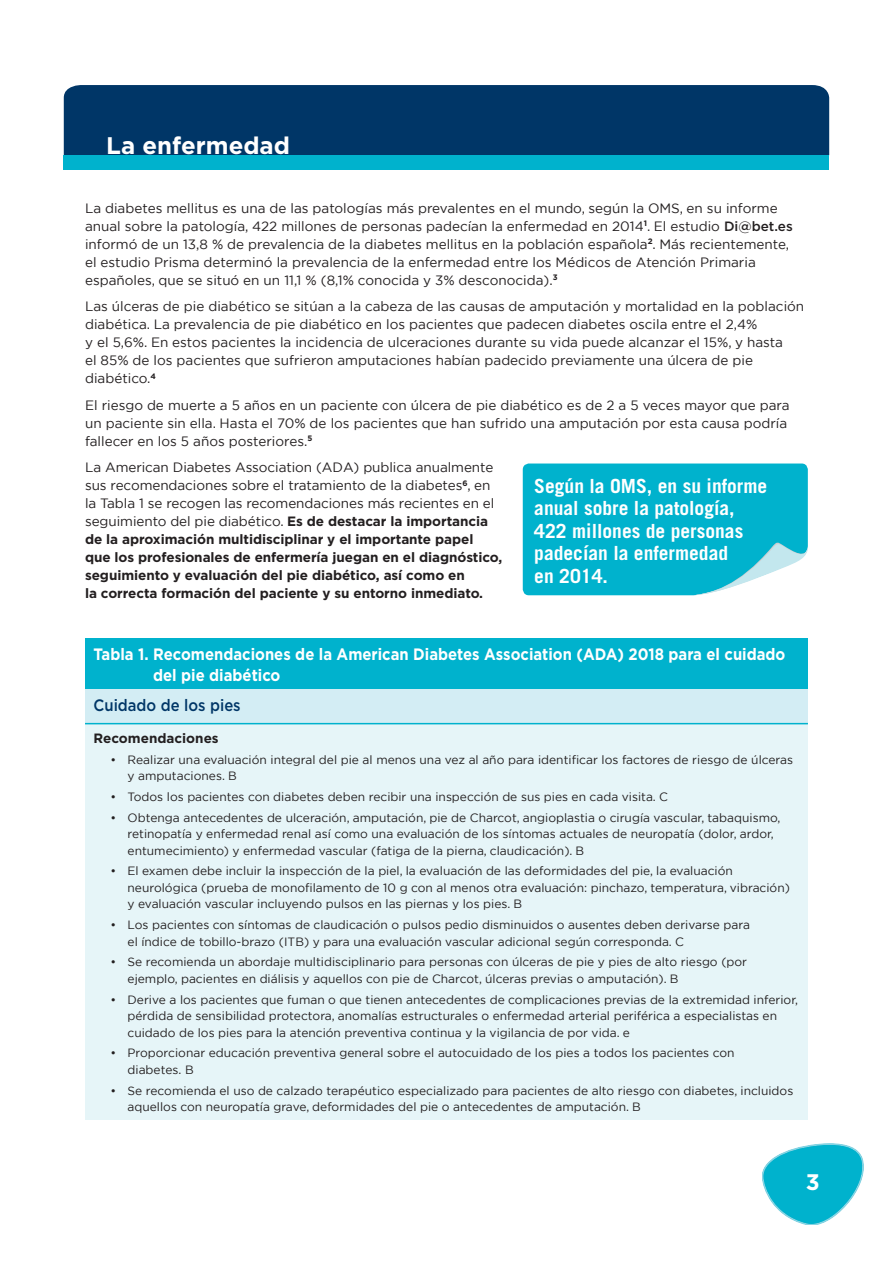
<style>
.page{position:relative;width:893px;height:1263px;background:#fff}
.page>*{position:absolute;margin:0;border:0;box-sizing:border-box;transform-origin:0 0}
.t1{font:700 24px "Gotham";color:#fff}
.t2{font:700 22.5px "Gotham";color:#fff}
.t3{font:700 19.5px/22.5px "Trade Gothic";color:#fff}
.t4{font:700 16.5px/21px "Gotham";color:#fff;scale:.9 1}
.t5{font:500 16.5px "Gotham";color:#003667;scale:.9 1}
.t6{font:13.5px/18px "Gotham";color:#231f20}
.t7{font:700 13.5px/18px "Gotham";letter-spacing:-.005em;color:#231f20}
.t8{font:12px/16.5px "Gotham";color:#231f20}
.s1{font-weight:500}
.s2{font-weight:400}
</style>
<div class="page">
<svg style="left:762px;top:1144px;width:101px;height:81px"></svg>
<div style="left:85px;top:638px;width:723px;height:51px;background:#00b2cd"></div>
<div style="left:85px;top:689px;width:723px;height:35px;background:#d3edf4"></div>
<div style="left:85px;top:724px;width:723px;height:396px;background:#e6f5f8"></div>
<hr style="left:85px;top:723px;width:723px;height:1px;background:#00b2cd">
<div style="left:64px;top:85px;width:765px;height:70px;background:#003667"></div>
<div style="left:64px;top:155px;width:765px;height:15px;background:#00b2cd"></div>
<svg style="left:523px;top:463px;width:285px;height:132px;background:#13b7d0"></svg>
<h1 class="t1" style="left:106px;top:130px;width:185px">La enfermedad</h1>
<p class="t6" style="left:85px;top:199px;width:709px">La diabetes mellitus es una de las patologías más prevalentes en el mundo, según la OMS, en su informe anual sobre la patología, 422 millones de personas padecían la enfermedad en 2014<sup>1</sup>. El estudio <span class="s1">Di@bet.es </span>informó de un 13,8 % de prevalencia de la diabetes mellitus en la población española<sup>2</sup>. Más recientemente, el estudio Prisma determinó la prevalencia de la enfermedad entre los Médicos de Atención Primaria españoles, que se situó en un 11,1 % (8,1% conocida y 3% desconocida).<sup>3</sup></p>
<p class="t6" style="left:85px;top:297px;width:721px">Las úlceras de pie diabético se sitúan a la cabeza de las causas de amputación y mortalidad en la población diabética. La prevalencia de pie diabético en los pacientes que padecen diabetes oscila entre el 2,4%<br>y el 5,6%. En estos pacientes la incidencia de ulceraciones durante su vida puede alcanzar el 15%, y hasta<br>el 85% de los pacientes que sufrieron amputaciones habían padecido previamente una úlcera de pie diabético.<sup>4</sup></p>
<p class="t6" style="left:85px;top:396px;width:706px">El riesgo de muerte a 5 años en un paciente con úlcera de pie diabético es de 2 a 5 veces mayor que para un paciente sin ella. Hasta el 70% de los pacientes que han sufrido una amputación por esta causa podría fallecer en los 5 años posteriores.<sup>5</sup></p>
<p class="t7" style="left:85px;top:458px;width:419px"><span class="s2">La American Diabetes Association (ADA) publica anualmente sus recomendaciones sobre el tratamiento de la diabetes</span><sup>6</sup><span class="s2">, en la Tabla 1 se recogen las recomendaciones más recientes en el seguimiento del pie diabético.</span> Es de destacar la importancia de la aproximación multidisciplinar y el importante papel que los profesionales de enfermería juegan en el diagnóstico, seguimiento y evaluación del pie diabético, así como en<br>la correcta formación del paciente y su entorno inmediato.</p>
<h3 class="t3" style="left:534px;top:474px;width:234px">Según la OMS, en su informe anual sobre la patología,<br>422 millones de personas padecían la enfermedad<br>en 2014.</h3>
<h3 class="t4" style="left:153px;top:643px;width:704px;text-indent:-60px">Tabla 1. Recomendaciones de la American Diabetes Association (ADA) 2018 para el cuidado del pie diabético</h3>
<h3 class="t5" style="left:94px;top:694px;width:165px">Cuidado de los pies</h3>
<p class="t7" style="left:94px;top:729px;width:127px">Recomendaciones</p>
<p class="t8" style="left:128px;top:751px;width:667px;text-indent:-17px">• Realizar una evaluación integral del pie al menos una vez al año para identificar los factores de riesgo de úlceras y amputaciones. B</p>
<p class="t8" style="left:111px;top:788px;width:559px">• Todos los pacientes con diabetes deben recibir una inspección de sus pies en cada visita. C</p>
<p class="t8" style="left:128px;top:809px;width:654px;text-indent:-17px">• Obtenga antecedentes de ulceración, amputación, pie de Charcot, angioplastia o cirugía vascular, tabaquismo, retinopatía y enfermedad renal así como una evaluación de los síntomas actuales de neuropatía (dolor, ardor, entumecimiento) y enfermedad vascular (fatiga de la pierna, claudicación). B</p>
<p class="t8" style="left:128px;top:863px;width:664px;text-indent:-17px">• El examen debe incluir la inspección de la piel, la evaluación de las deformidades del pie, la evaluación neurológica (prueba de monofilamento de 10 g con al menos otra evaluación: pinchazo, temperatura, vibración) y evaluación vascular incluyendo pulsos en las piernas y los pies. B</p>
<p class="t8" style="left:128px;top:916px;width:624px;text-indent:-17px">• Los pacientes con síntomas de claudicación o pulsos pedio disminuidos o ausentes deben derivarse para el índice de tobillo-brazo (ITB) y para una evaluación vascular adicional según corresponda. C</p>
<p class="t8" style="left:128px;top:954px;width:621px;text-indent:-17px">• Se recomienda un abordaje multidisciplinario para personas con úlceras de pie y pies de alto riesgo (por ejemplo, pacientes en diálisis y aquellos con pie de Charcot, úlceras previas o amputación). B</p>
<p class="t8" style="left:128px;top:991px;width:672px;text-indent:-17px">• Derive a los pacientes que fuman o que tienen antecedentes de complicaciones previas de la extremidad inferior, pérdida de sensibilidad protectora, anomalías estructurales o enfermedad arterial periférica a especialistas en cuidado de los pies para la atención preventiva continua y la vigilancia de por vida. e</p>
<p class="t8" style="left:128px;top:1045px;width:608px;text-indent:-17px">• Proporcionar educación preventiva general sobre el autocuidado de los pies a todos los pacientes con diabetes. B</p>
<p class="t8" style="left:128px;top:1082px;width:667px;text-indent:-17px">• Se recomienda el uso de calzado terapéutico especializado para pacientes de alto riesgo con diabetes, incluidos aquellos con neuropatía grave, deformidades del pie o antecedentes de amputación. B</p>
<h2 class="t2" style="left:806px;top:1167px;width:15px">3</h2>
</div>
